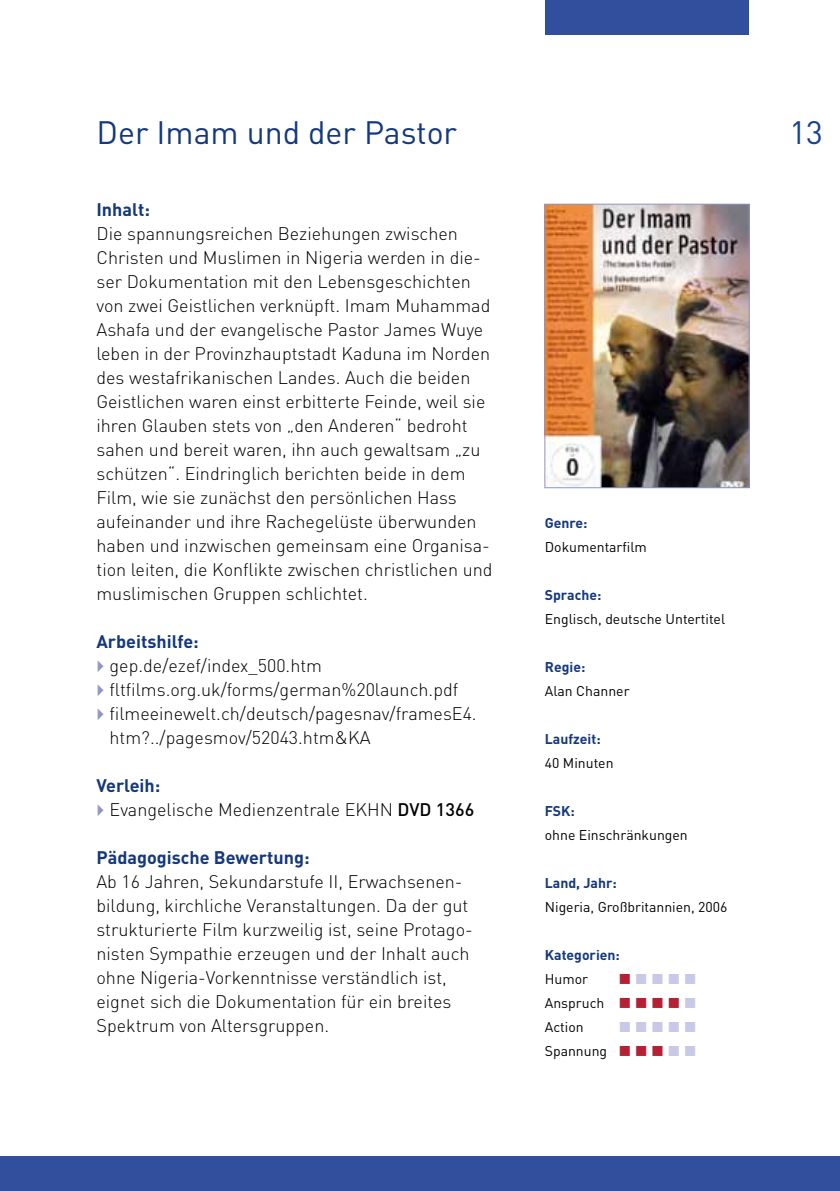
<style>
.page{position:relative;width:840px;height:1191px;background:#fff}
.page>*{position:absolute;margin:0;border:0;box-sizing:border-box;transform-origin:0 0}
.t1{font:32px "DIN";color:#14387f}
.t2{font:32px "DIN";color:#164194}
.t3{font:300 18px/24px "DIN";color:#000}
.t4{font:700 18px "DIN";color:#14387f}
.t5{font:14px/24px "DIN";color:#000}
.t6{font:700 14px "DIN";color:#14387f}
.s1{font-weight:700;color:#14387f}
.s2{font-weight:500}
</style>
<div class="page">
<div style="left:565px;top:0;width:20px;height:34px;background:#324f9e"></div>
<div style="left:585px;top:0;width:20px;height:34px;background:#324f9e"></div>
<div style="left:605px;top:0;width:21px;height:34px;background:#324f9e"></div>
<div style="left:626px;top:0;width:20px;height:34px;background:#324f9e"></div>
<div style="left:646px;top:0;width:21px;height:34px;background:#324f9e"></div>
<div style="left:667px;top:0;width:20px;height:34px;background:#324f9e"></div>
<div style="left:687px;top:0;width:21px;height:34px;background:#324f9e"></div>
<div style="left:708px;top:0;width:20px;height:34px;background:#324f9e"></div>
<div style="left:728px;top:0;width:20px;height:34px;background:#324f9e"></div>
<div style="left:0;top:1157px;width:839px;height:34px;background:#324f9e"></div>
<img style="left:544px;top:204px;width:205px;height:284px">
<div style="left:544px;top:0;width:21px;height:34px;background:#324f9e"></div>
<h1 class="t1" style="left:96px;top:112px;width:362px">Der Imam und der Pastor</h1>
<p class="t4" style="left:96px;top:198px;width:55px">Inhalt:</p>
<p class="t3" style="left:96px;top:221px;width:397px">Die spannungsreichen Beziehungen zwischen Christen und Muslimen in Nigeria werden in die - ser Dokumentation mit den Lebensgeschichten von zwei Geistlichen verknüpft. Imam Muhammad Ashafa und der evangelische Pastor James Wuye leben in der Provinzhauptstadt Kaduna im Norden des westafrikanischen Landes. Auch die beiden Geistlichen waren einst erbitterte Feinde, weil sie ihren Glauben stets von „den Anderen“ bedroht sahen und bereit waren, ihn auch gewaltsam „zu schützen“. Eindringlich berichten beide in dem Film, wie sie zunächst den persönlichen Hass aufeinander und ihre Rachegelüste überwunden haben und inzwischen gemeinsam eine Organisa&shy;tion leiten, die Konflikte zwischen christlichen und muslimischen Gruppen schlichtet.</p>
<p class="t4" style="left:96px;top:630px;width:104px">Arbeitshilfe:</p>
<p class="t3" style="left:109px;top:653px;width:368px">gep.de/ezef/index_500.htm fltfilms.org.uk/forms/german%20launch.pdf filmeeinewelt.ch/deutsch/pagesnav/framesE4. htm?../pagesmov/52043.htm&amp;KA</p>
<p class="t3" style="left:109px;top:773px;width:366px;text-indent:-13px"><span class="s1">Verleih:<br></span>Evangelische Medienzentrale EKHN <span class="s2">DVD 1366</span></p>
<p class="t4" style="left:96px;top:846px;width:214px">Pädagogische Bewertung:</p>
<p class="t3" style="left:96px;top:869px;width:377px">Ab 16 Jahren, Sekundarstufe II, Erwachsenen&shy;bildung, kirchliche Veranstaltungen. Da der gut strukturierte Film kurzweilig ist, seine Protago&shy;nisten Sympathie erzeugen und der Inhalt auch ohne Nigeria-Vorkenntnisse verständlich ist, eignet sich die Dokumentation für ein breites Spektrum von Altersgruppen.</p>
<p class="t6" style="left:544px;top:514px;width:44px">Genre:</p>
<p class="t5" style="left:544px;top:535px;width:103px">Dokumentarfilm</p>
<p class="t6" style="left:544px;top:586px;width:58px">Sprache:</p>
<p class="t5" style="left:544px;top:607px;width:182px">Englisch, deutsche Untertitel</p>
<p class="t6" style="left:544px;top:658px;width:42px">Regie:</p>
<p class="t5" style="left:544px;top:679px;width:86px">Alan Channer</p>
<p class="t6" style="left:544px;top:730px;width:57px">Laufzeit:</p>
<p class="t5" style="left:544px;top:751px;width:70px">40 Minuten</p>
<p class="t6" style="left:544px;top:802px;width:32px">FSK:</p>
<p class="t5" style="left:544px;top:823px;width:144px">ohne Einschränkungen</p>
<p class="t6" style="left:544px;top:874px;width:73px">Land, Jahr:</p>
<p class="t5" style="left:544px;top:895px;width:184px">Nigeria, Großbritannien, 2006</p>
<p class="t6" style="left:544px;top:946px;width:76px">Kategorien:</p>
<p class="t5" style="left:544px;top:967px;width:64px">Humor<br>Anspruch<br>Action<br>Spannung</p>
<h1 class="t2" style="left:789px;top:112px;width:35px">13</h1>
</div>
